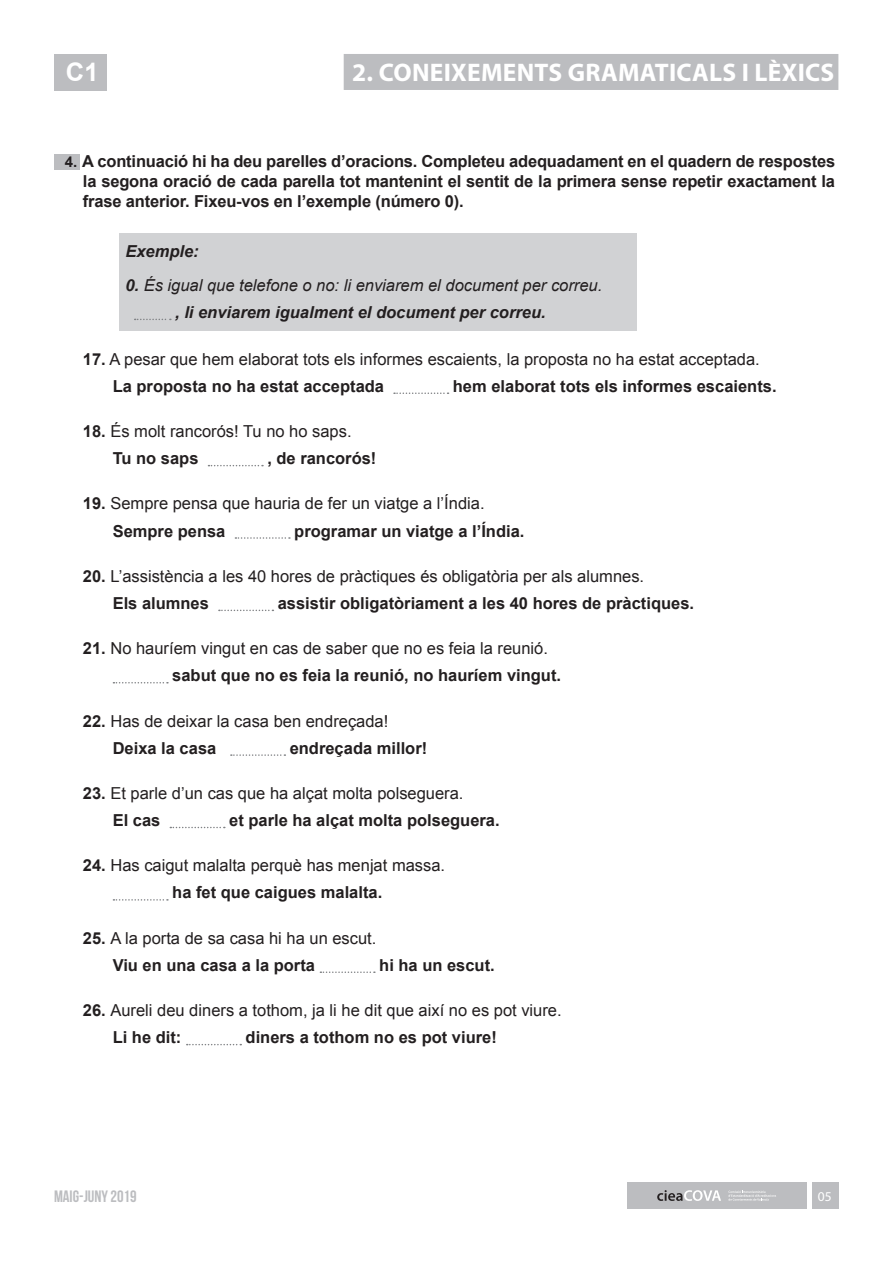
<style>
.page{position:relative;width:893px;height:1263px;background:#fff}
.page>*{position:absolute;margin:0;border:0;box-sizing:border-box;transform-origin:0 0}
.Navegadors_esquerra{font:700 25.5px "Myriad Pro";letter-spacing:.01em;color:#fff}
.t1{font:700 25.5px "Arial";color:#fff}
.SUBENUNCIAT{font:16.5px "Arial";color:#231f20}
.Frase_emplenar{font:700 16.5px "Arial";color:#231f20}
.ENUNCIAT{font:700 16.5px/19.8px "Arial";letter-spacing:-.01em;color:#231f20;text-align:justify}
.SUBENUNCIAT-2{font:italic 16.5px "Arial";color:#231f20}
.SUB_ENUNCIAT{font:italic 700 16.5px "Arial";color:#231f20}
.SUB_ENUNCIAT-2{font:700 16.5px "Bebas Neue";color:#bcbdc0}
.SUBENUNCIAT-3{font:italic 700 16.5px "Arial";color:#231f20}
.t2{font:13.5px "Myriad Pro";color:#fff}
.s1{font-size:15px}
.s2{font-weight:700}
</style>
<div class="page">
<div style="left:54px;top:54px;width:52px;height:37px;background:#bcbdc0"></div>
<div style="left:812px;top:1182px;width:27px;height:27px;background:#bcbdc0"></div>
<div style="left:627px;top:1182px;width:179px;height:27px;background:#bcbdc0"></div>
<svg style="left:728px;top:1190px;width:48px;height:10px"></svg>
<div style="left:119px;top:233px;width:517px;height:98px;background:#d1d2d4"></div>
<div style="left:344px;top:54px;width:494px;height:36px;background:#bcbdc0"></div>
<svg style="left:135px;top:319px;width:36px;height:1px"></svg>
<svg style="left:394px;top:392px;width:55px;height:2px"></svg>
<svg style="left:208px;top:465px;width:55px;height:1px"></svg>
<svg style="left:235px;top:537px;width:55px;height:2px"></svg>
<svg style="left:219px;top:610px;width:54px;height:1px"></svg>
<svg style="left:113px;top:682px;width:55px;height:1px"></svg>
<svg style="left:231px;top:754px;width:54px;height:2px"></svg>
<svg style="left:170px;top:827px;width:55px;height:1px"></svg>
<svg style="left:113px;top:899px;width:55px;height:2px"></svg>
<svg style="left:320px;top:971px;width:55px;height:2px"></svg>
<svg style="left:187px;top:1044px;width:54px;height:1px"></svg>
<div style="left:54px;top:154px;width:26px;height:16px;background:#bcbdc0"></div>
<svg style="left:657px;top:1190px;width:64px;height:11px"></svg>
<h1 class="t1" style="left:66px;top:56px;width:34px">C1</h1>
<p class="Navegadors_esquerra" style="left:352px;top:56px;width:484px">2. CONEIXEMENTS GRAMATICALS I LÈXICS</p>
<p class="ENUNCIAT" style="left:83px;top:152px;width:754px;text-indent:-18px"><span class="s1">4.</span> A continuació hi ha deu parelles d’oracions. Completeu adequadament en el quadern de respostes la segona oració de cada parella tot mantenint el sentit de la primera sense repetir exactament la frase anterior. Fixeu-vos en l’exemple (número 0).</p>
<p class="SUBENUNCIAT-3" style="left:125px;top:241px;width:75px">Exemple:</p>
<p class="SUBENUNCIAT-2" style="left:125px;top:274px;width:478px"><span class="s2">0.</span> És igual que telefone o no: li enviarem el document per correu.</p>
<p class="SUB_ENUNCIAT" style="left:175px;top:301px;width:372px">, li enviarem igualment el document per correu.</p>
<p class="SUBENUNCIAT" style="left:83px;top:348px;width:678px"><span class="s2">17.</span> A pesar que hem elaborat tots els informes escaients, la proposta no ha estat acceptada.</p>
<p class="Frase_emplenar" style="left:113px;top:375px;width:273px">La proposta no ha estat acceptada</p>
<p class="Frase_emplenar" style="left:453px;top:375px;width:325px">hem elaborat tots els informes escaients.</p>
<p class="SUBENUNCIAT" style="left:83px;top:420px;width:270px"><span class="s2">18.</span> És molt rancorós! Tu no ho saps.</p>
<p class="Frase_emplenar" style="left:113px;top:447px;width:87px">Tu no saps</p>
<p class="Frase_emplenar" style="left:267px;top:447px;width:111px">, de rancorós!</p>
<p class="SUBENUNCIAT" style="left:83px;top:493px;width:403px"><span class="s2">19.</span> Sempre pensa que hauria de fer un viatge a l’Índia.</p>
<p class="Frase_emplenar" style="left:113px;top:520px;width:114px">Sempre pensa</p>
<p class="Frase_emplenar" style="left:294px;top:520px;width:232px">programar un viatge a l’Índia.</p>
<p class="SUBENUNCIAT" style="left:83px;top:565px;width:563px"><span class="s2">20.</span> L’assistència a les 40 hores de pràctiques és obligatòria per als alumnes.</p>
<p class="Frase_emplenar" style="left:113px;top:592px;width:98px">Els alumnes</p>
<p class="Frase_emplenar" style="left:278px;top:592px;width:418px">assistir obligatòriament a les 40 hores de pràctiques.</p>
<p class="SUBENUNCIAT" style="left:83px;top:638px;width:467px"><span class="s2">21.</span> No hauríem vingut en cas de saber que no es feia la reunió.</p>
<p class="Frase_emplenar" style="left:172px;top:665px;width:390px">sabut que no es feia la reunió, no hauríem vingut.</p>
<p class="SUBENUNCIAT" style="left:83px;top:710px;width:307px"><span class="s2">22.</span> Has de deixar la casa ben endreçada!</p>
<p class="Frase_emplenar" style="left:113px;top:737px;width:105px">Deixa la casa</p>
<p class="Frase_emplenar" style="left:290px;top:737px;width:139px">endreçada millor!</p>
<p class="SUBENUNCIAT" style="left:83px;top:782px;width:382px"><span class="s2">23.</span> Et parle d’un cas que ha alçat molta polseguera.</p>
<p class="Frase_emplenar" style="left:113px;top:809px;width:49px">El cas</p>
<p class="Frase_emplenar" style="left:229px;top:809px;width:272px">et parle ha alçat molta polseguera.</p>
<p class="SUBENUNCIAT" style="left:83px;top:855px;width:364px"><span class="s2">24.</span> Has caigut malalta perquè has menjat massa.</p>
<p class="Frase_emplenar" style="left:172px;top:882px;width:211px">ha fet que caigues malalta.</p>
<p class="SUBENUNCIAT" style="left:83px;top:927px;width:295px"><span class="s2">25.</span> A la porta de sa casa hi ha un escut.</p>
<p class="Frase_emplenar" style="left:113px;top:954px;width:204px">Viu en una casa a la porta</p>
<p class="Frase_emplenar" style="left:379px;top:954px;width:117px">hi ha un escut.</p>
<p class="SUBENUNCIAT" style="left:83px;top:999px;width:480px"><span class="s2">26.</span> Aureli deu diners a tothom, ja li he dit que així no es pot viure.</p>
<p class="Frase_emplenar" style="left:113px;top:1026px;width:70px">Li he dit:</p>
<p class="Frase_emplenar" style="left:246px;top:1026px;width:253px">diners a tothom no es pot viure!</p>
<p class="SUB_ENUNCIAT-2" style="left:54px;top:1187px;width:84px">MAIG-JUNY 2019</p>
<p class="t2" style="left:818px;top:1188px;width:15px">05</p>
</div>
